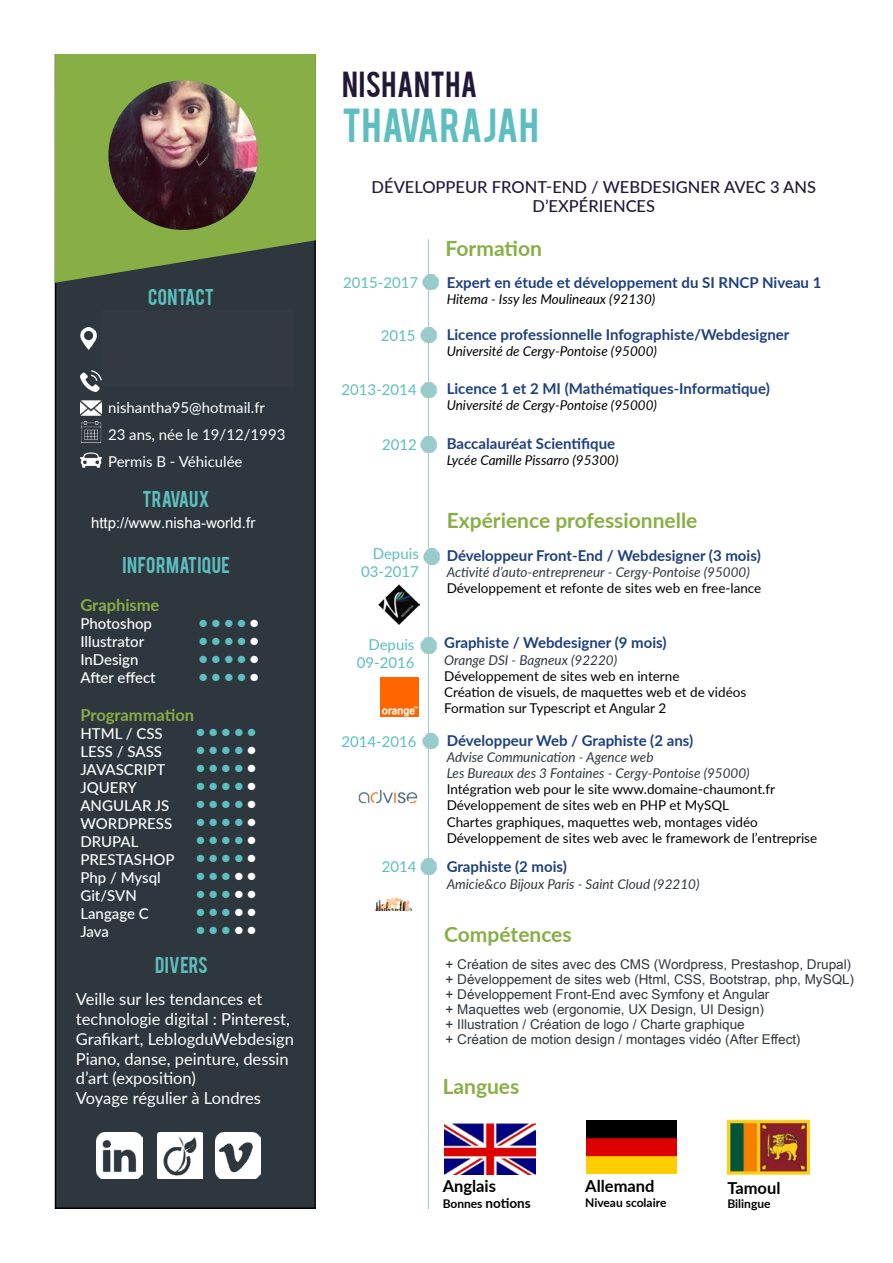
<style>
.page{position:relative;width:893px;height:1263px;background:#fff}
.page>*{position:absolute;margin:0;border:0;box-sizing:border-box;transform-origin:0 0}
.t1{font:37.5px "Bebas";letter-spacing:.015em;color:#5ebebf}
.t2{font:28.5px "Bebas";letter-spacing:.02em;color:#231737}
.t3{font:700 21px "Lato";color:#87af45}
.t4{font:700 21px "Lato";color:#89af45}
.t5{font:18px "Bebas";letter-spacing:.015em;color:#5ebebf}
.t6{font:16.5px/19.8px "Lato";color:#fff}
.t7{font:500 16.5px/19.8px "Lato";color:#231839;text-align:center}
.t8{font:700 16.5px "Lato";color:#87ae45}
.t9{font:700 16.5px "Lato";color:#000}
.t10{font:700 15px "Lato";color:#1f407e}
.t11{font:500 15px/18px "Lato";color:#fff}
.t12{font:500 15px "Lato";color:#5dbebf}
.t13{font:15px/27px "Lato";color:#fff}
.t14{font:15px/18px "Lato";color:#5cbec0;text-align:right}
.t15{font:15px "Arial Unicode MS";color:#fff}
.t16{font:15px "Lato";color:#5ebebf}
.t17{font:13.5px/16.2px "Lato";color:#000}
.t18{font:13.5px/15px "Arial Unicode MS";color:#2e373e}
.t19{font:italic 13.5px/16.2px "Lato";color:#2f383f}
.t20{font:italic 13.5px "Lato";color:#000}
.t21{font:700 13.5px "Lato";color:#000}
.t22{font:700 12px "Lato";color:#000}
.s1{color:#5cbec0}
.s2{color:#fff}
.s3{color:#241839}
.s4{color:#87af45}
.s5{font-size:12px}
</style>
<div class="page">
<div style="left:55px;top:55px;width:260px;height:1153px;background:#2e373e"></div>
<div style="left:55px;top:54px;width:261px;height:1155px;border:2px solid #000"></div>
<svg style="left:55px;top:54px;width:261px;height:229px;fill:#87af45"></svg>
<div style="left:102px;top:310px;width:192px;height:77px;background:#323940"></div>
<img style="left:97px;top:1133px;width:45px;height:45px">
<img style="left:157px;top:1133px;width:46px;height:45px">
<img style="left:215px;top:1133px;width:46px;height:45px">
<img style="left:80px;top:327px;width:17px;height:22px">
<img style="left:80px;top:371px;width:21px;height:20px">
<img style="left:80px;top:400px;width:21px;height:16px">
<img style="left:81px;top:421px;width:20px;height:21px">
<img style="left:80px;top:452px;width:21px;height:16px">
<img style="left:108px;top:80px;width:150px;height:150px;border-radius:75px">
<img style="left:445px;top:1123px;width:90px;height:51px">
<img style="left:586px;top:1120px;width:90px;height:54px">
<img style="left:727px;top:1119px;width:82px;height:57px">
<hr style="left:428px;top:239px;width:1px;height:970px;background:#9ccbcb">
<img style="left:423px;top:549px;width:16px;height:15px">
<img style="left:422px;top:274px;width:16px;height:16px">
<img style="left:421px;top:327px;width:16px;height:16px">
<img style="left:421px;top:638px;width:16px;height:15px">
<img style="left:422px;top:733px;width:16px;height:16px">
<img style="left:420px;top:859px;width:16px;height:15px">
<img style="left:421px;top:382px;width:16px;height:15px">
<img style="left:421px;top:437px;width:16px;height:15px">
<img style="left:380px;top:678px;width:39px;height:38px">
<img style="left:375px;top:897px;width:37px;height:13px">
<img style="left:358px;top:790px;width:60px;height:14px">
<img style="left:379px;top:584px;width:40px;height:41px">
<h3 class="t5" style="left:148px;top:283px;width:67px">CONTACT</h3>
<p class="t13" style="left:108px;top:393px;width:179px">nishantha95@hotmail.fr<br>23 ans, née le 19/12/1993<br>Permis B - Véhiculée</p>
<h3 class="t5" style="left:142px;top:485px;width:68px">TRAVAUX</h3>
<p class="t15" style="left:91px;top:512px;width:166px">http://www.nisha-world.fr</p>
<h3 class="t5" style="left:123px;top:552px;width:109px">INFO<span class="s1">RMATI</span>QUE</h3>
<p class="t8" style="left:80px;top:593px;width:81px">Graphisme</p>
<p class="t11" style="left:80px;top:614px;width:77px">Photoshop<br>Illustrator<br>InDesign<br>After effect</p>
<p class="t8" style="left:80px;top:703px;width:115px">Programmation</p>
<p class="t11" style="left:80px;top:724px;width:96px">HTML / CSS<br>LESS / SASS<br>JAVASCRIPT<br>JQUERY<br>ANGULAR JS<br>WORDPRESS<br>DRUPAL<br>PRESTASHOP<br>Php / Mysql<br>Git/SVN<br>Langage C<br>Java</p>
<p class="t12" style="left:199px;top:612px;width:62px">● ● ● ● <span class="s2">●</span></p>
<p class="t12" style="left:199px;top:630px;width:62px">● ● ● ● <span class="s2">●</span></p>
<p class="t12" style="left:199px;top:648px;width:62px">● ● ● ● <span class="s2">●</span></p>
<p class="t12" style="left:199px;top:666px;width:62px">● ● ● ● <span class="s2">●</span></p>
<p class="t12" style="left:196px;top:720px;width:62px">● ● ● ● ●</p>
<p class="t12" style="left:196px;top:738px;width:62px">● ● ● ● <span class="s2">●</span></p>
<p class="t12" style="left:196px;top:756px;width:62px">● ● ● ● <span class="s2">●</span></p>
<p class="t12" style="left:196px;top:774px;width:62px">● ● ● ● <span class="s2">●</span></p>
<p class="t12" style="left:196px;top:792px;width:62px">● ● ● ● <span class="s2">●</span></p>
<p class="t12" style="left:196px;top:810px;width:62px">● ● ● ● <span class="s2">●</span></p>
<p class="t12" style="left:196px;top:828px;width:62px">● ● ● ● <span class="s2">●</span></p>
<p class="t12" style="left:196px;top:846px;width:62px">● ● ● ● <span class="s2">●</span></p>
<p class="t12" style="left:196px;top:864px;width:62px">● ● ● <span class="s2">● ●</span></p>
<p class="t12" style="left:196px;top:882px;width:62px">● ● ● <span class="s2">● ●</span></p>
<p class="t12" style="left:196px;top:900px;width:62px">● ● ● <span class="s2">● ●</span></p>
<p class="t12" style="left:196px;top:918px;width:62px">● ● ● <span class="s2">● ●</span></p>
<h3 class="t5" style="left:155px;top:952px;width:54px">DIVERS</h3>
<p class="t6" style="left:76px;top:988px;width:219px">Veille sur les tendances et technologie digital : Pinterest,<br>Grafikart, LeblogduWebdesign<br>Piano, danse, peinture, dessin d’art (exposition)<br>Voyage régulier à Londres</p>
<h2 class="t2" style="left:342px;top:64px;width:137px">NISHANTHA</h2>
<h1 class="t1" style="left:342px;top:98px;width:198px">THAVARAJAH</h1>
<p class="t7" style="left:372px;top:176px;width:446px">DÉVELOPPEUR FRONT-END <span class="s3">/</span> WEBDESIGNER AVEC 3 ANS<br>D’EXPÉRIENCES</p>
<p class="t16" style="left:343px;top:272px;width:77px">2015-2017</p>
<p class="t16" style="left:381px;top:324px;width:36px">2015</p>
<p class="t16" style="left:342px;top:379px;width:77px">2013-2014</p>
<p class="t14" style="left:382px;top:435px;width:36px">2012</p>
<p class="t14" style="left:361px;top:544px;width:59px">Depuis<br>03-2017</p>
<p class="t14" style="left:357px;top:635px;width:59px">Depuis<br>09-2016</p>
<p class="t14" style="left:341px;top:732px;width:77px">2014-2016</p>
<p class="t14" style="left:382px;top:857px;width:36px">2014</p>
<h3 class="t3" style="left:446px;top:233px;width:98px">Formation</h3>
<p class="t10" style="left:447px;top:271px;width:376px">Expert en étude et développement du SI RNCP Niveau 1</p>
<p class="t20" style="left:447px;top:289px;width:210px">Hitema - Issy les Moulineaux (92130)</p>
<p class="t10" style="left:447px;top:323px;width:344px">Licence professionnelle Infographiste/Webdesigner</p>
<p class="t20" style="left:447px;top:341px;width:212px">Université de Cergy-Pontoise (95000)</p>
<p class="t10" style="left:447px;top:378px;width:325px">Licence 1 et 2 MI (Mathématiques-Informatique)</p>
<p class="t20" style="left:447px;top:396px;width:212px">Université de Cergy-Pontoise (95000)</p>
<p class="t10" style="left:447px;top:432px;width:170px">Baccalauréat Scientifique</p>
<p class="t20" style="left:447px;top:450px;width:173px">Lycée Camille Pissarro (95300)</p>
<h3 class="t4" style="left:447px;top:505px;width:252px"><span class="s4">Ex</span>périence pr<span class="s4">ofe</span>ssionne<span class="s4">lle</span></h3>
<p class="t10" style="left:447px;top:544px;width:316px">Développeur Front-End / Webdesigner (3 mois)</p>
<p class="t19" style="left:447px;top:564px;width:305px">Activité d’auto-entrepreneur - Cergy-Pontoise (95000)</p>
<p class="t17" style="left:447px;top:580px;width:316px">Développement et refonte de sites web en free-lance</p>
<p class="t10" style="left:444px;top:632px;width:224px">Graphiste / Webdesigner (9 mois)</p>
<p class="t19" style="left:444px;top:651px;width:175px">Orange DSI - Bagneux (92220)</p>
<p class="t17" style="left:444px;top:667px;width:304px">Développement de sites web en interne<br>Création de visuels, de maquettes web et de vidéos<br>Formation sur Typescript et Angular 2</p>
<p class="t10" style="left:447px;top:729px;width:248px">Développeur Web / Graphiste (2 ans)</p>
<p class="t19" style="left:447px;top:748px;width:305px">Advise Communication - Agence web<br>Les Bureaux des 3 Fontaines - Cergy-Pontoise (95000)</p>
<p class="t17" style="left:447px;top:781px;width:372px">Intégration web pour le site www.domaine-chaumont.fr Développement de sites web en PHP et MySQL<br>Chartes graphiques, maquettes web, montages vidéo Développement de sites web avec le framework de l’entreprise</p>
<p class="t10" style="left:447px;top:856px;width:122px">Graphiste (2 mois)</p>
<p class="t19" style="left:447px;top:875px;width:254px">Amicie&amp;co Bijoux Paris - Saint Cloud (92210)</p>
<h3 class="t3" style="left:444px;top:919px;width:129px">Compétences</h3>
<p class="t18" style="left:446px;top:956px;width:410px">+ Création de sites avec des CMS (Wordpress, Prestashop, Drupal) + Développement de sites web (Html, CSS, Bootstrap, php, MySQL) + Développement Front-End avec Symfony et Angular<br>+ Maquettes web (ergonomie, UX Design, UI Design)<br>+ Illustration / Création de logo / Charte graphique<br>+ Création de motion design / montages vidéo (After Effect)</p>
<h3 class="t3" style="left:443px;top:1071px;width:78px">Langues</h3>
<p class="t9" style="left:443px;top:1174px;width:55px">Anglais</p>
<p class="t21" style="left:443px;top:1193px;width:90px"><span class="s5">Bonnes</span> notions</p>
<p class="t9" style="left:585px;top:1174px;width:71px">Allemand</p>
<p class="t22" style="left:585px;top:1194px;width:83px">Niveau scolaire</p>
<p class="t9" style="left:727px;top:1175px;width:55px">Tamoul</p>
<p class="t22" style="left:727px;top:1195px;width:45px">Bilingue</p>
</div>
